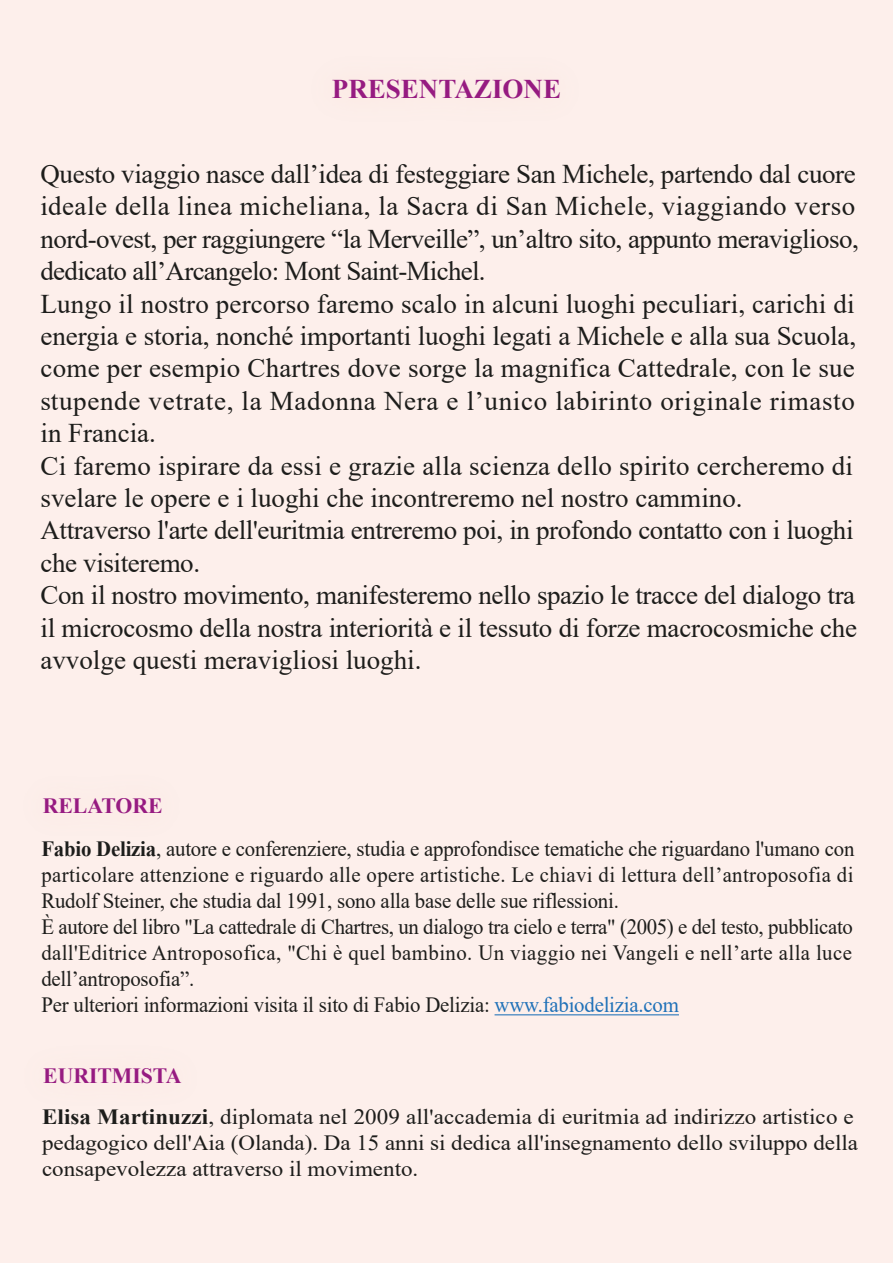
<style>
.page{position:relative;width:893px;height:1263px;background:#fdefeb}
.page>*{position:absolute;margin:0;border:0;box-sizing:border-box;transform-origin:0 0}
.t1{font:27px/32.4px "Times New Roman";letter-spacing:-.005em;color:#1d1d1b}
.t2{font:700 27px "Times New Roman";color:#961b81}
.t3{font:21.75px/26.1px "Times New Roman";color:#1d1d1b;scale:.96 1}
.t4{font:21.75px/26.1px "Times New Roman";color:#1d1d1b;scale:1.06 1}
.t5{font:700 21.75px "Times New Roman";color:#961b81}
.s1{font-weight:700}
.s2{color:#1f71b8}
</style>
<div class="page">
<hr style="left:495px;top:1014px;width:184px;height:1px;background:#1f71b8">
<p class="t2" style="left:332px;top:70px;width:231px">PRESENTAZIONE</p>
<p class="t1" style="left:40px;top:157px;width:820px">Questo viaggio nasce dall’idea di festeggiare San Michele, partendo dal cuore ideale della linea micheliana, la Sacra di San Michele, viaggiando verso nord-ovest, per raggiungere “la Merveille”, un’altro sito, appunto meraviglioso, dedicato all’Arcangelo: Mont Saint-Michel.<br>Lungo il nostro percorso faremo scalo in alcuni luoghi peculiari, carichi di energia e storia, nonché importanti luoghi legati a Michele e alla sua Scuola, come per esempio Chartres dove sorge la magnifica Cattedrale, con le sue stupende vetrate, la Madonna Nera e l’unico labirinto originale rimasto in Francia.<br>Ci faremo ispirare da essi e grazie alla scienza dello spirito cercheremo di svelare le opere e i luoghi che incontreremo nel nostro cammino.<br>Attraverso l'arte dell'euritmia entreremo poi, in profondo contatto con i luoghi che visiteremo.<br>Con il nostro movimento, manifesteremo nello spazio le tracce del dialogo tra il microcosmo della nostra interiorità e il tessuto di forze macrocosmiche che avvolge questi meravigliosi luoghi.</p>
<p class="t5" style="left:43px;top:789px;width:121px">RELATORE</p>
<p class="t3" style="left:41px;top:835px;width:848px"><span class="s1">Fabio Delizia</span>, autore e conferenziere, studia e approfondisce tematiche che riguardano l'umano con particolare attenzione e riguardo alle opere artistiche. Le chiavi di lettura dell’antroposofia di Rudolf Steiner, che studia dal 1991, sono alla base delle sue riflessioni.<br>È autore del libro "La cattedrale di Chartres, un dialogo tra cielo e terra" (2005) e del testo, pubblicato dall'Editrice Antroposofica, "Chi è quel bambino. Un viaggio nei Vangeli e nell’arte alla luce dell’antroposofia”.<br>Per ulteriori informazioni visita il sito di Fabio Delizia: <span class="s2">www.fabiodelizia.com</span></p>
<p class="t5" style="left:43px;top:1060px;width:140px">EURITMISTA</p>
<p class="t4" style="left:42px;top:1103px;width:771px"><span class="s1">Elisa Martinuzzi</span>, diplomata nel 2009 all'accademia di euritmia ad indirizzo artistico e pedagogico dell'Aia (Olanda). Da 15 anni si dedica all'insegnamento dello sviluppo della consapevolezza attraverso il movimento.</p>
</div>
